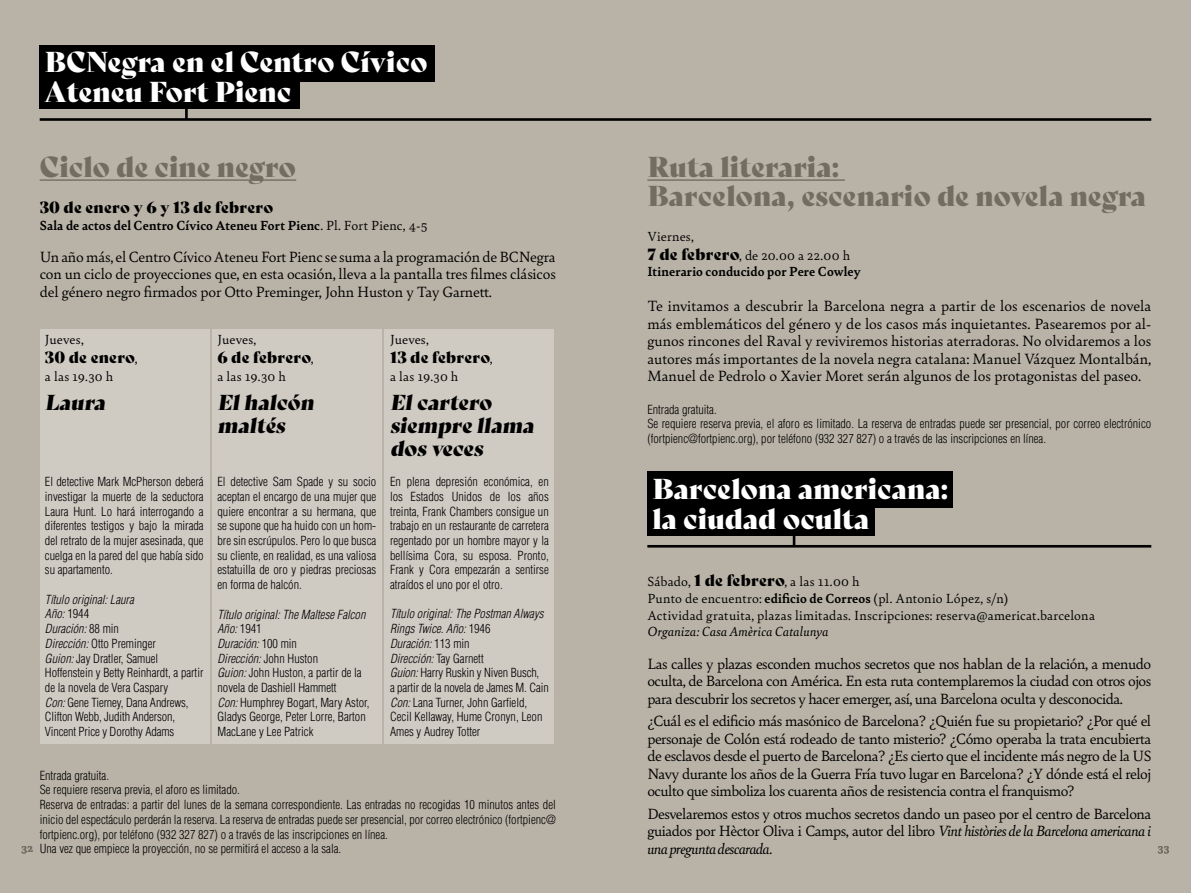
<style>
.page{position:relative;width:1191px;height:893px;background:#b9b3a7}
.page>*{position:absolute;margin:0;border:0;box-sizing:border-box;transform-origin:0 0}
.t1{font:28px/29.8px "Bely Display";color:#fff}
.t2{font:28px/29.8px "Bely Display";color:#726d61}
.t3{font:21px/22.8px "Bely Display";color:#000}
.t4{font:15.75px/17.5px "Bely";letter-spacing:-.03em;color:#000;text-align:justify}
.t5{font:15.75px "Bely Display";letter-spacing:.015em;color:#000}
.t6{font:14px/16.8px "Bely";letter-spacing:.015em;color:#000}
.t7{font:700 14px "Bely";letter-spacing:.01em;color:#000}
.t8{font:italic 14px "Bely";letter-spacing:.015em;color:#000}
.t9{font:300 condensed 12.25px/14.7px "Helvetica";color:#000}
.t10{font:700 12.25px "Bely";color:#726d61}
.s1{font-weight:400}
.s2{font-family:"Bely Display";font-size:15.75px}
.s3{font-family:"Bely";font-size:14px}
.s4{font-style:italic}
.s5{font-weight:700}
</style>
<div class="page">
<div style="left:647px;top:471px;width:305px;height:37px;background:#000"></div>
<div style="left:647px;top:499px;width:228px;height:36px;background:#000"></div>
<hr style="left:40px;top:118px;width:1111px;height:3px;background:#000">
<svg style="left:185px;top:109px;width:3px;height:9px"></svg>
<hr style="left:647px;top:545px;width:504px;height:3px;background:#000">
<svg style="left:792px;top:535px;width:3px;height:10px"></svg>
<hr style="left:647px;top:179px;width:198px;height:2px;background:#726d61">
<div style="left:40px;top:330px;width:169px;height:414px;background:#cfcac2"></div>
<div style="left:212px;top:330px;width:170px;height:414px;background:#cfcac2"></div>
<div style="left:384px;top:330px;width:170px;height:414px;background:#cfcac2"></div>
<div style="left:40px;top:45px;width:395px;height:36px;background:#000"></div>
<div style="left:40px;top:72px;width:260px;height:37px;background:#000"></div>
<hr style="left:40px;top:179px;width:256px;height:2px;background:#726d61">
<h1 class="t1" style="left:45px;top:45px;width:384px">BCNegra en el Centro Cívico<br>Ateneu Fort Pienc</h1>
<h1 class="t2" style="left:40px;top:149px;width:258px">Ciclo de cine negro</h1>
<p class="t5" style="left:40px;top:195px;width:235px">30 de enero y 6 y 13 de febrero</p>
<p class="t7" style="left:40px;top:215px;width:389px">Sala de actos del Centro Cívico Ateneu Fort Pienc<span class="s1">. Pl. Fort Pienc, 4-5</span></p>
<p class="t4" style="left:40px;top:247px;width:517px">Un año más, el Centro Cívico Ateneu Fort Pienc se suma a la programación de BCNegra con un ciclo de proyecciones que, en esta ocasión, lleva a la pantalla tres filmes clásicos del género negro firmados por Otto Preminger, John Huston y Tay Garnett.</p>
<h1 class="t2" style="left:647px;top:149px;width:500px">Ruta literaria:<br>Barcelona, escenario de novela negra</h1>
<p class="t6" style="left:647px;top:226px;width:204px;line-height:18.9px">Viernes,<br><span class="s2">7 de febrero</span>, de 20.00 a 22.00 h</p>
<p class="t7" style="left:647px;top:262px;width:215px">Itinerario conducido por Pere Cowley</p>
<p class="t4" style="left:647px;top:297px;width:505px">Te invitamos a descubrir la Barcelona negra a partir de los escenarios de novela más emblemáticos del género y de los casos más inquietantes. Pasearemos por al&shy;gunos rincones del Raval y reviviremos historias aterradoras. No olvidaremos a los autores más importantes de la novela negra catalana: Manuel Vázquez Montalbán, Manuel de Pedrolo o Xavier Moret serán algunos de los protagonistas del paseo.</p>
<p class="t9" style="left:647px;top:402px;width:505px">Entrada gratuita.<br>Se requiere reserva previa, el aforo es limitado. La reserva de entradas puede ser presencial, por correo electrónico (fortpienc@fortpienc.org), por teléfono (932 327 827) o a través de las inscripciones en línea.</p>
<p class="t6" style="left:45px;top:330px;width:40px">Jueves,</p>
<p class="t5" style="left:45px;top:345px;width:94px">30 de enero<span class="s3">,</span></p>
<p class="t6" style="left:45px;top:367px;width:70px">a las 19.30 h</p>
<h2 class="t3" style="left:45px;top:390px;width:66px">Laura</h2>
<p class="t6" style="left:217px;top:330px;width:40px">Jueves,</p>
<p class="t5" style="left:217px;top:345px;width:98px">6 de febrero<span class="s3">,</span></p>
<p class="t6" style="left:217px;top:367px;width:70px">a las 19.30 h</p>
<h2 class="t3" style="left:217px;top:389px;width:102px">Elhalcón maltés</h2>
<p class="t6" style="left:390px;top:330px;width:40px">Jueves,</p>
<p class="t5" style="left:390px;top:345px;width:104px">13 de febrero<span class="s3">,</span></p>
<p class="t6" style="left:390px;top:367px;width:70px">a las 19.30 h</p>
<h2 class="t3" style="left:390px;top:389px;width:150px">Elcartero siempre llama dos veces</h2>
<p class="t9" style="left:390px;top:474px;width:160px;text-align:justify">En plena depresión económica, en los Estados Unidos de los años treinta, Frank Chambers consigue un trabajo en un restaurante de carretera regentado por un hombre mayor y la bellísima Cora, su esposa. Pronto, Frank y Cora empezarán a sentirse atraídos el uno por el otro.</p>
<p class="t9" style="left:390px;top:607px;width:160px"><span class="s4">Título original: The Postman Always<br>Rings Twice. Año:</span> 1946<br><span class="s4">Duración:</span> 113 min<br><span class="s4">Dirección:</span> Tay Garnett<br><span class="s4">Guion:</span> Harry Ruskin y Niven Busch,<br>a partir de la novela de James M. Cain<br><span class="s4">Con:</span> Lana Turner, John Garfield,<br>Cecil Kellaway, Hume Cronyn, Leon<br>Ames y Audrey Totter</p>
<p class="t9" style="left:217px;top:474px;width:160px;text-align:justify">El detective Sam Spade y su socio aceptan el encargo de una mujer que quiere encontrar a su hermana, que se supone que ha huido con un hom&shy;bre sin escrúpulos. Pero lo que busca su cliente, en realidad, es una valiosa estatuilla de oro y piedras preciosas en forma de halcón.</p>
<p class="t9" style="left:217px;top:607px;width:153px"><span class="s4">Título original: The Maltese Falcon<br>Año:</span> 1941<br><span class="s4">Duración:</span> 100 min<br><span class="s4">Dirección:</span> John Huston<br><span class="s4">Guion:</span> John Huston, a partir de la novela de Dashiell Hammett<br><span class="s4">Con:</span> Humphrey Bogart, Mary Astor,<br>Gladys George, Peter Lorre, Barton<br>MacLane y Lee Patrick</p>
<p class="t9" style="left:40px;top:768px;width:517px">Entrada gratuita.<br>Se requiere reserva previa, el aforo es limitado.<br>Reserva de entradas: a partir del lunes de la semana correspondiente. Las entradas no recogidas 10 minutos antes del inicio del espectáculo perderán la reserva. La reserva de entradas puede ser presencial, por correo electrónico (fortpienc@ fortpienc.org), por teléfono (932 327 827) o a través de las inscripciones en línea.<br>Una vez que empiece la proyección, no se permitirá el acceso a la sala.</p>
<p class="t9" style="left:45px;top:474px;width:160px;text-align:justify">El detective Mark McPherson deberá investigar la muerte de la seductora Laura Hunt. Lo hará interrogando a diferentes testigos y bajo la mirada del retrato de la mujer asesinada, que cuelga en la pared del que había sido su apartamento.</p>
<p class="t9" style="left:45px;top:592px;width:160px"><span class="s4">Título original: Laura<br>Año:</span> 1944<br><span class="s4">Duración:</span> 88 min<br><span class="s4">Dirección:</span> Otto Preminger<br><span class="s4">Guion:</span> Jay Dratler, Samuel<br>Hoffenstein y Betty Reinhardt, a partir de la novela de Vera Caspary<br><span class="s4">Con:</span> Gene Tierney, Dana Andrews,<br>Clifton Webb, Judith Anderson,<br>Vincent Price y Dorothy Adams</p>
<h1 class="t1" style="left:652px;top:472px;width:297px">Barcelona americana: la ciudad oculta</h1>
<p class="t6" style="left:647px;top:572px;width:449px">Sábado, <span class="s2">1 de febrero</span>, a las 11.00 h<br>Punto de encuentro: <span class="s5">edificio de Correos</span> (pl. Antonio López, s/n)<br>Actividad gratuita, plazas limitadas. Inscripciones: reserva@americat.barcelona</p>
<p class="t8" style="left:647px;top:622px;width:183px">Organiza: Casa Amèrica Catalunya</p>
<p class="t4" style="left:647px;top:654px;width:505px">Las calles y plazas esconden muchos secretos que nos hablan de la relación, a menudo oculta, de Barcelona con América. En esta ruta contemplaremos la ciudad con otros ojos para descubrir los secretos y hacer emerger, así, una Barcelona oculta y desconocida.</p>
<p class="t4" style="left:647px;top:711px;width:505px">¿Cuál es el edificio más masónico de Barcelona? ¿Quién fue su propietario? ¿Por qué el personaje de Colón está rodeado de tanto misterio? ¿Cómo operaba la trata encubierta de esclavos desde el puerto de Barcelona? ¿Es cierto que el incidente más negro de la US Navy durante los años de la Guerra Fría tuvo lugar en Barcelona? ¿Y dónde está el reloj oculto que simboliza los cuarenta años de resistencia contra el franquismo?</p>
<p class="t4" style="left:647px;top:804px;width:505px">Desvelaremos estos y otros muchos secretos dando un paseo por el centro de Barcelona guiados por Hèctor Oliva i Camps, autor del libro <span class="s4">Vint històries de la Barcelona americana i una pregunta descarada.</span></p>
<p class="t10" style="left:21px;top:839px;width:13px">32</p>
<p class="t10" style="left:1157px;top:839px;width:13px">33</p>
</div>
